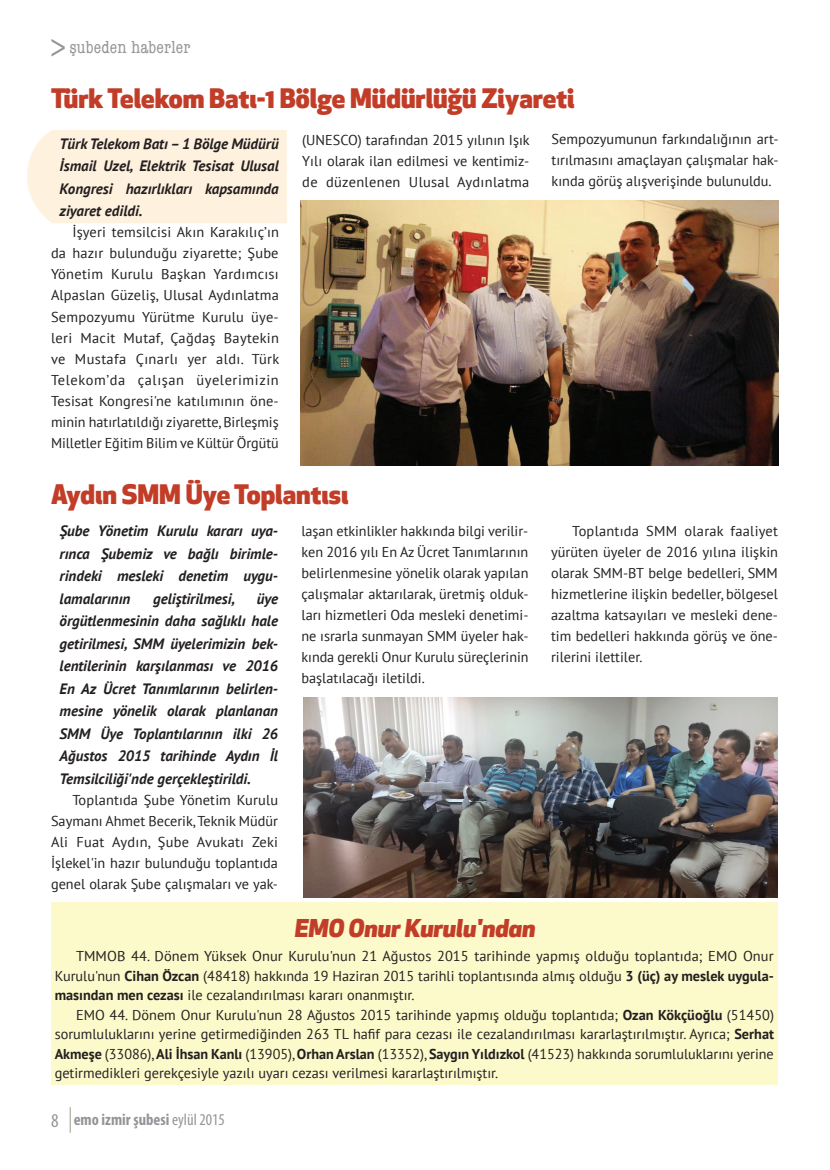
<style>
.page{position:relative;width:830px;height:1170px;background:#fff}
.page>*{position:absolute;margin:0;border:0;box-sizing:border-box;transform-origin:0 0}
.t1{font:800 26.25px "Apex New";color:#c23d28}
.t2{font:italic 800 24px "Apex New";color:#c23d28}
.t3{font:condensed 18px "American Typewriter";letter-spacing:.01em;color:#939598}
.t4{font:700 condensed 16.5px "Myriad Pro";color:#939598}
.t5{font:italic 700 15px/22.5px "PT Sans";color:#231f20;text-align:justify}
.t6{font:14.25px/21px "PT Sans";color:#231f20;text-align:justify}
.s1{font-family:"Apex New";font-stretch:normal;font-size:33px}
.s2{font-weight:700}
.s3{font-weight:400;font-size:19.5px}
.s4{font-weight:400}
</style>
<div class="page">
<svg style="left:70px;top:1107px;width:1px;height:25px"></svg>
<div style="left:27px;top:130px;width:260px;height:93px;background:#fef1dd"></div>
<img style="left:301px;top:201px;width:477px;height:264px">
<img style="left:303px;top:697px;width:474px;height:200px">
<div style="left:51px;top:902px;width:726px;height:182px;background:#fcf9cb"></div>
<p class="t3" style="left:50px;top:33px;width:142px"><span class="s1">&gt;</span>şubeden haberler</p>
<h1 class="t1" style="left:51px;top:80px;width:525px">Türk Telekom Batı-1 Bölge Müdürlüğü Ziyareti</h1>
<p class="t5" style="left:60px;top:132px;width:220px">Türk Telekom Batı – 1 Bölge Müdürü İsmail Uzel, Elektrik Tesisat Ulusal Kongresi hazırlıkları kapsamında ziyaret edildi.</p>
<p class="t6" style="left:51px;top:221px;width:230px;text-indent:21px">İşyeri temsilcisi Akın Karakılıç’ın da hazır bulunduğu ziyarette; Şube Yönetim Kurulu Başkan Yardımcısı Alpaslan Güzeliş, Ulusal Aydınlatma Sempozyumu Yürütme Kurulu üye&shy;leri Macit Mutaf, Çağdaş Baytekin ve Mustafa Çınarlı yer aldı. Türk Telekom’da çalışan üyelerimizin Tesisat Kongresi'ne katılımının öne&shy;minin hatırlatıldığı ziyarette, Birleşmiş Milletler Eğitim Bilim ve Kültür Örgütü</p>
<p class="t6" style="left:302px;top:129px;width:229px">(UNESCO) tarafından 2015 yılının Işık Yılı olarak ilan edilmesi ve kentimiz&shy;de düzenlenen Ulusal Aydınlatma</p>
<p class="t6" style="left:551px;top:128px;width:228px">Sempozyumunun farkındalığının art&shy;tırılmasını amaçlayan çalışmalar hak&shy;kında görüş alışverişinde bulunuldu.</p>
<h1 class="t1" style="left:51px;top:476px;width:299px">Aydın SMM Üye Toplantısı</h1>
<p class="t5" style="left:60px;top:519px;width:220px">Şube Yönetim Kurulu kararı uya&shy;rınca Şubemiz ve bağlı birimle&shy;rindeki mesleki denetim uygu&shy;lamalarının</p>
<p class="t5" style="left:60px;top:587px;width:220px;text-indent:197px">üye örgütlenmesinin daha sağlıklı hale getirilmesi, SMM üyelerimizin bek&shy;lentilerinin karşılanması ve 2016<br>En Az Ücret Tanımlarının belirlen&shy;mesine yönelik olarak planlanan SMM Üye Toplantılarının ilki 26<br>Ağustos 2015 tarihinde Aydın İl Temsilciliği'nde gerçekleştirildi.</p>
<p class="t6" style="left:51px;top:789px;width:228px;text-indent:21px">Toplantıda Şube Yönetim Kurulu Saymanı Ahmet Becerik, Teknik Müdür Ali Fuat Aydın, Şube Avukatı Zeki İşlekel'in hazır bulunduğu toplantıda genel olarak Şube çalışmaları ve yak-</p>
<p class="t5" style="left:153px;top:587px;width:83px">geliştirilmesi,</p>
<p class="t6" style="left:301px;top:520px;width:228px">laşan etkinlikler hakkında bilgi verilir&shy;ken 2016 yılı En Az Ücret Tanımlarının belirlenmesine yönelik olarak yapılan çalışmalar aktarılarak, üretmiş olduk&shy;ları hizmetleri Oda mesleki denetimi&shy;ne ısrarla sunmayan SMM üyeler hak&shy;kında gerekli Onur Kurulu süreçlerinin başlatılacağı iletildi.</p>
<p class="t6" style="left:550px;top:520px;width:228px;text-indent:21px">Toplantıda SMM olarak faaliyet yürüten üyeler de 2016 yılına ilişkin olarak SMM-BT belge bedelleri, SMM hizmetlerine ilişkin bedeller, bölgesel azaltma katsayıları ve mesleki dene&shy;tim bedelleri hakkında görüş ve öne&shy;rilerini ilettiler.</p>
<h2 class="t2" style="left:294px;top:910px;width:242px">EMO Onur Kurulu'ndan</h2>
<p class="t6" style="left:55px;top:946px;width:720px;line-height:19.5px;text-indent:21px">TMMOB 44. Dönem Yüksek Onur Kurulu'nun 21 Ağustos 2015 tarihinde yapmış olduğu toplantıda; EMO Onur Kurulu'nun <span class="s2">Cihan Özcan</span> (48418) hakkında 19 Haziran 2015 tarihli toplantısında almış olduğu <span class="s2">3 (üç) ay meslek uygula&shy;masından men cezası</span> ile cezalandırılması kararı onanmıştır.</p>
<p class="t6" style="left:55px;top:1004px;width:720px;line-height:19.5px;text-indent:21px">EMO 44. Dönem Onur Kurulu'nun 28 Ağustos 2015 tarihinde yapmış olduğu toplantıda; <span class="s2">Ozan Kökçüoğlu</span> (51450) sorumluluklarını yerine getirmediğinden 263 TL hafif para cezası ile cezalandırılması kararlaştırılmıştır. Ayrıca; <span class="s2">Serhat Akmeşe</span> (33086), <span class="s2">Ali İhsan Kanlı</span> (13905), <span class="s2">Orhan Arslan</span> (13352), <span class="s2">Saygın Yıldızkol</span> (41523) hakkında sorumluluklarını yerine getirmedikleri gerekçesiyle yazılı uyarı cezası verilmesi kararlaştırılmıştır.</p>
<p class="t4" style="left:51px;top:1109px;width:175px"><span class="s3">8</span> emo izmir şubesi <span class="s4">eylül 2015</span></p>
</div>
